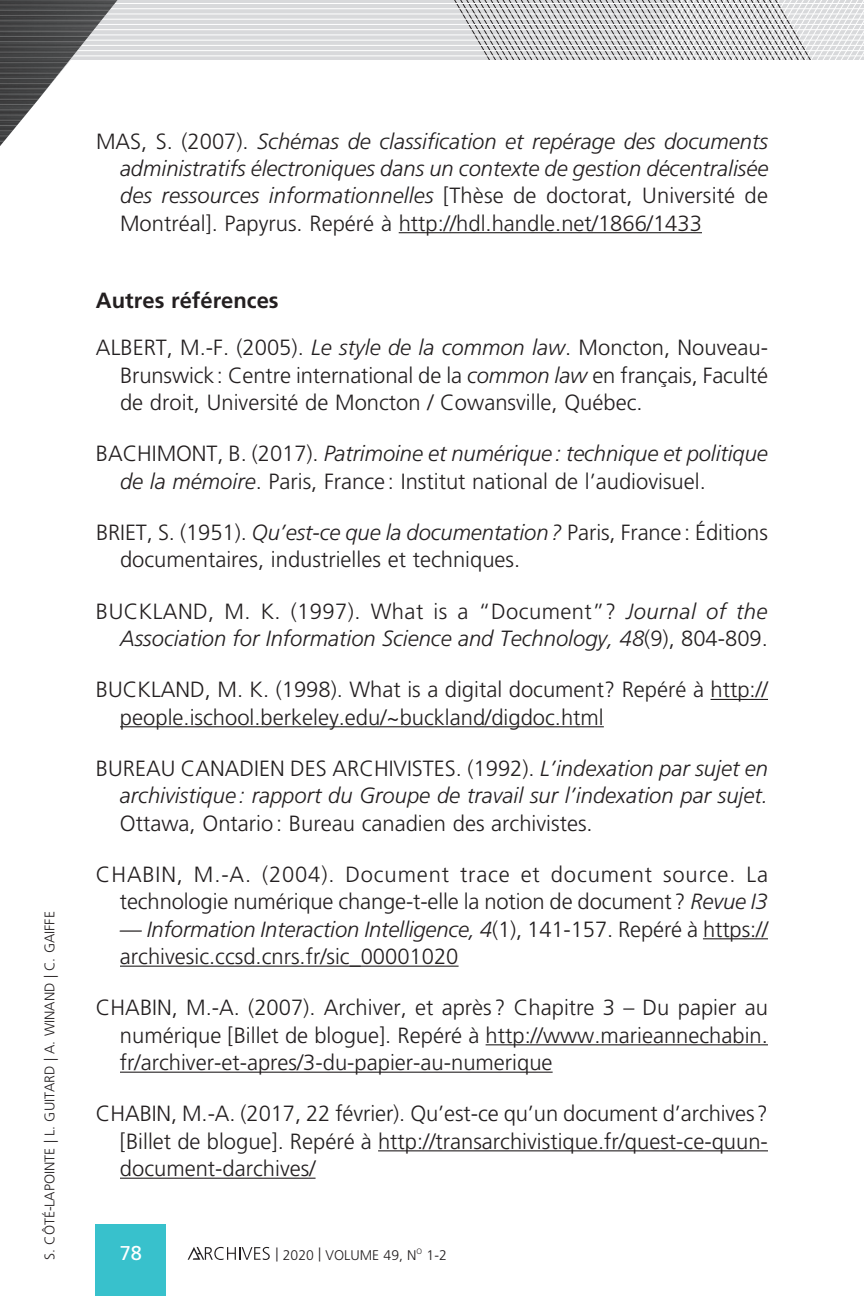
<style>
.page{position:relative;width:864px;height:1296px;background:#fff}
.page>*{position:absolute;margin:0;border:0;box-sizing:border-box;transform-origin:0 0}
.t1{font:300 22px/27.4px "Frutiger LT Std";color:#231f20}
.t2{font:italic 300 22px/27.4px "Frutiger LT Std";color:#231f20;text-align:right}
.t3{font:20px "Frutiger LT Std";color:#fff}
.t4{font:300 14px "Frutiger LT Std";color:#231f20}
.s1{font-style:normal}
.s2{font-weight:700}
.s3{font-style:italic}
</style>
<div class="page">
<svg style="left:220px;top:0;width:434px;height:60px;background:#ccccce"></svg>
<hr style="left:0;top:3px;width:864px;height:1px;background:#fff">
<hr style="left:0;top:8px;width:864px;height:1px;background:#fff">
<hr style="left:0;top:14px;width:864px;height:1px;background:#fff">
<hr style="left:0;top:19px;width:864px;height:1px;background:#fff">
<hr style="left:0;top:24px;width:864px;height:1px;background:#fff">
<hr style="left:0;top:29px;width:864px;height:1px;background:#fff">
<hr style="left:0;top:34px;width:864px;height:1px;background:#fff">
<hr style="left:0;top:40px;width:864px;height:1px;background:#fff">
<hr style="left:0;top:45px;width:864px;height:1px;background:#fff">
<hr style="left:0;top:50px;width:864px;height:1px;background:#fff">
<hr style="left:0;top:55px;width:864px;height:1px;background:#fff">
<svg style="left:755px;top:0;width:109px;height:60px"></svg>
<svg style="left:0;top:1px;width:220px;height:145px"></svg>
<hr style="left:0;top:5px;width:220px;height:1px;background:#fff">
<hr style="left:0;top:10px;width:220px;height:1px;background:#fff">
<hr style="left:0;top:15px;width:220px;height:1px;background:#fff">
<hr style="left:0;top:20px;width:220px;height:1px;background:#fff">
<hr style="left:0;top:26px;width:220px;height:1px;background:#fff">
<hr style="left:0;top:31px;width:220px;height:1px;background:#fff">
<hr style="left:0;top:36px;width:220px;height:1px;background:#fff">
<hr style="left:0;top:41px;width:220px;height:1px;background:#fff">
<hr style="left:0;top:46px;width:220px;height:1px;background:#fff">
<hr style="left:0;top:52px;width:220px;height:1px;background:#fff">
<hr style="left:0;top:57px;width:220px;height:1px;background:#fff">
<hr style="left:0;top:62px;width:220px;height:1px;background:#fff">
<hr style="left:0;top:67px;width:220px;height:1px;background:#fff">
<hr style="left:0;top:73px;width:220px;height:1px;background:#fff">
<hr style="left:0;top:78px;width:220px;height:1px;background:#fff">
<hr style="left:0;top:83px;width:220px;height:1px;background:#fff">
<hr style="left:0;top:88px;width:220px;height:1px;background:#fff">
<hr style="left:0;top:94px;width:220px;height:1px;background:#fff">
<hr style="left:0;top:99px;width:220px;height:1px;background:#fff">
<hr style="left:0;top:104px;width:220px;height:1px;background:#fff">
<hr style="left:0;top:109px;width:220px;height:1px;background:#fff">
<hr style="left:0;top:115px;width:220px;height:1px;background:#fff">
<hr style="left:0;top:120px;width:220px;height:1px;background:#fff">
<hr style="left:0;top:125px;width:220px;height:1px;background:#fff">
<hr style="left:0;top:130px;width:220px;height:1px;background:#fff">
<hr style="left:0;top:136px;width:220px;height:1px;background:#fff">
<hr style="left:0;top:141px;width:220px;height:1px;background:#fff">
<div style="left:96px;top:1224px;width:70px;height:72px;background:#38c1cc"></div>
<svg style="left:188px;top:1247px;width:82px;height:13px"></svg>
<hr style="left:399px;top:232px;width:303px;height:1px;background:#231f20">
<hr style="left:711px;top:699px;width:57px;height:1px;background:#231f20">
<hr style="left:120px;top:726px;width:484px;height:1px;background:#231f20">
<hr style="left:703px;top:938px;width:65px;height:1px;background:#231f20">
<hr style="left:120px;top:966px;width:339px;height:1px;background:#231f20">
<hr style="left:486px;top:1044px;width:282px;height:1px;background:#231f20">
<hr style="left:120px;top:1072px;width:433px;height:1px;background:#231f20">
<hr style="left:378px;top:1150px;width:390px;height:1px;background:#231f20">
<hr style="left:120px;top:1178px;width:196px;height:1px;background:#231f20">
<p class="t4" style="left:42px;top:1260px;width:350px;rotate:-90deg">S. CÔTÉ-LAPOINTE | L. GUITARD | A. WINAND | C. GAIFFE</p>
<p class="t2" style="left:120px;top:127px;width:650px;text-align:justify;text-indent:-24px"><span class="s1">MAS, S. (2007).</span> Schémas de classification et repérage des documents administratifs électroniques dans un contexte de gestion décentralisée des ressources informationnelles <span class="s1">[Thèse de doctorat, Université de Montréal]. Papyrus. Repéré à http://hdl.handle.net/1866/1433</span></p>
<p class="t1" style="left:96px;top:277px;width:674px;line-height:47.4px"><span class="s2">Autres références<br></span>ALBERT, M.-F. (2005). <span class="s3">Le style de la common law</span>. Moncton, Nouveau-</p>
<p class="t1" style="left:120px;top:362px;width:650px">Brunswick: Centre international de la <span class="s3">common law</span> en français, Faculté de droit, Université de Moncton / Cowansville, Québec.</p>
<p class="t1" style="left:120px;top:440px;width:649px;text-indent:-24px">BACHIMONT, B. (2017). <span class="s3">Patrimoine et numérique : technique et politique de la mémoire</span>. Paris, France: Institut national de l’audiovisuel.</p>
<p class="t1" style="left:120px;top:519px;width:649px;text-indent:-24px">BRIET, S. (1951). <span class="s3">Qu’est-ce que la documentation?</span> Paris, France: Éditions documentaires, industrielles et techniques.</p>
<p class="t2" style="left:96px;top:598px;width:673px"><span class="s1">BUCKLAND, M. K. (1997). What is a “Document”?</span> Journal of the<br>Association for Information Science and Technology, 48<span class="s1">(9), 804-809.</span></p>
<p class="t1" style="left:120px;top:676px;width:650px;text-indent:-24px">BUCKLAND, M. K. (1998). What is a digital document? Repéré à http:// people.ischool.berkeley.edu/~buckland/digdoc.html</p>
<p class="t2" style="left:96px;top:755px;width:674px"><span class="s1">BUREAU CANADIEN DES ARCHIVISTES. (1992).</span> L’indexation par sujet en archivistique : rapport du Groupe de travail sur l’indexation par sujet.</p>
<p class="t1" style="left:120px;top:810px;width:474px">Ottawa, Ontario: Bureau canadien des archivistes.</p>
<p class="t1" style="left:96px;top:861px;width:674px;text-align:right">CHABIN, M.-A. (2004). Document trace et document source. La technologie numérique change-t-elle la notion de document? <span class="s3">Revue I3</span></p>
<p class="t1" style="left:120px;top:916px;width:650px"><span class="s3">— Information Interaction Intelligence, 4</span>(1), 141-157. Repéré à https:// archivesic.ccsd.cnrs.fr/sic_00001020</p>
<p class="t1" style="left:120px;top:994px;width:650px;text-align:justify;text-indent:-24px">CHABIN, M.-A. (2007). Archiver, et après ? Chapitre 3 – Du papier au numérique [Billet de blogue]. Repéré à http://www.marieannechabin. fr/archiver-et-apres/3-du-papier-au-numerique</p>
<p class="t1" style="left:120px;top:1101px;width:650px;text-align:justify;text-indent:-24px">CHABIN, M.-A. (2017, 22 février). Qu’est-ce qu’un document d’archives? [Billet de blogue]. Repéré à http://transarchivistique.fr/quest-ce-quun&shy;document-darchives/</p>
<p class="t3" style="left:120px;top:1241px;width:24px">78</p>
<p class="t4" style="left:275px;top:1247px;width:173px">| 2020 | VOLUME 49, N<sup>O</sup> 1-2</p>
</div>
